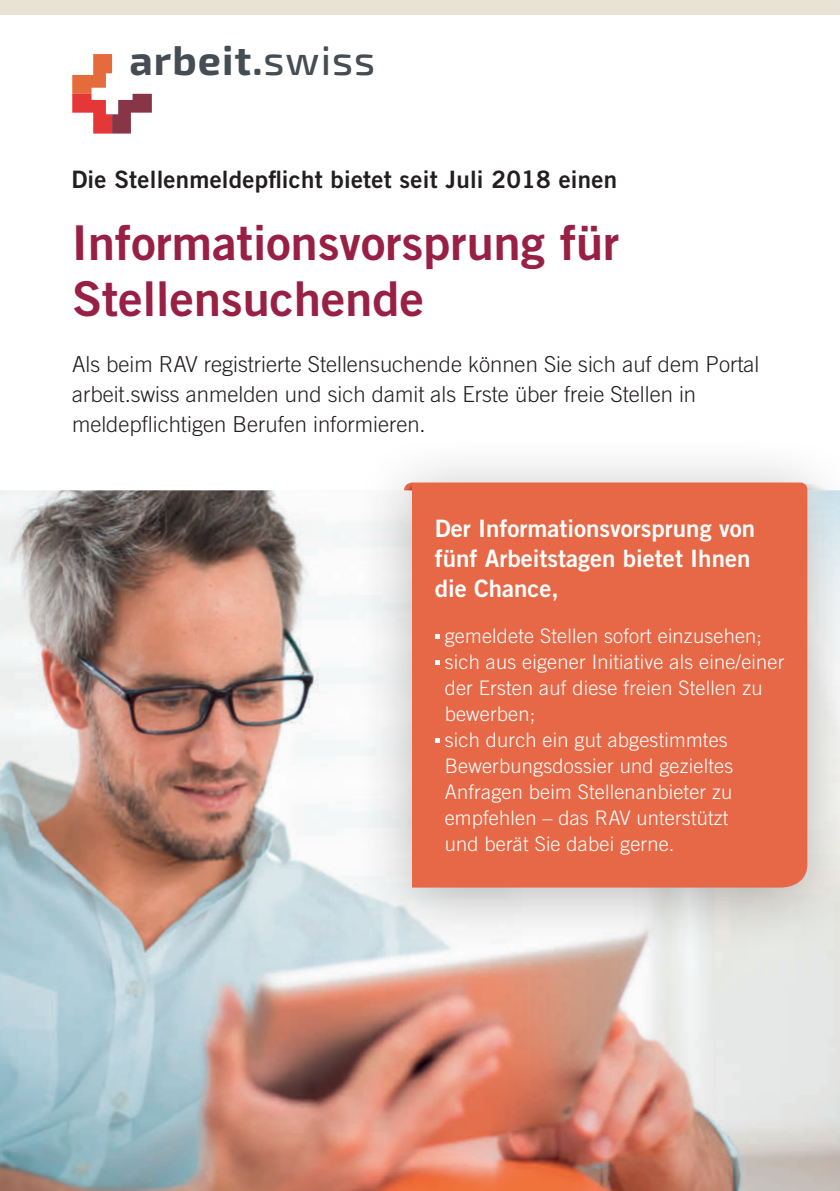
<style>
.page{position:relative;width:840px;height:1191px;background:#fff}
.page>*{position:absolute;margin:0;border:0;box-sizing:border-box;transform-origin:0 0}
.t1{font:48px/56px "Trade Gothic LT Bold Two";letter-spacing:-.01em;color:#992045}
.t2{font:700 41.2px "Exo 2";letter-spacing:.025em;color:#454d54}
.t3{font:24px/30px "Trade Gothic LT Bold Two";color:#fff}
.t4{font:24px "Trade Gothic LT Bold Two";letter-spacing:.01em;color:#231f20}
.t5{font:300 22px/30px "Trade Gothic LT";color:#231f20}
.t6{font:300 20px/26px "Trade Gothic LT";letter-spacing:.01em;color:#fff}
.s1{font-weight:500}
</style>
<div class="page">
<div style="left:0;top:0;width:839px;height:14px;background:#e9e3d6"></div>
<svg style="left:72px;top:54px;width:80px;height:80px"></svg>
<img style="left:0;top:490px;width:839px;height:701px">
<div style="left:353px;top:434px;width:486px;height:519px;background:#231f20;opacity:.3"></div>
<div style="left:404px;top:482px;width:402px;height:405px;background:#e66846"></div>
<svg style="left:404px;top:482px;width:8px;height:8px"></svg>
<svg style="left:434px;top:634px;width:5px;height:5px"></svg>
<svg style="left:434px;top:660px;width:5px;height:5px"></svg>
<svg style="left:434px;top:738px;width:5px;height:5px"></svg>
<h2 class="t2" style="left:129px;top:36px;width:247px">arbeit.<span class="s1">swiss</span></h2>
<p class="t4" style="left:71px;top:164px;width:547px">Die Stellenmeldepflicht bietet seit Juli 2018 einen</p>
<h1 class="t1" style="left:72px;top:214px;width:549px">Informationsvorsprung für<br>Stellensuchende</h1>
<p class="t5" style="left:72px;top:349px;width:688px">Als beim RAV registrierte Stellensuchende können Sie sich auf dem Portal arbeit.swiss anmelden und sich damit als Erste über freie Stellen in meldepflichtigen Berufen informieren.</p>
<p class="t3" style="left:434px;top:513px;width:321px">Der Informationsvorsprung von fünf Arbeitstagen bietet Ihnen die Chance,</p>
<p class="t6" style="left:444px;top:622px;width:341px">gemeldete Stellen sofort einzusehen; sich aus eigener Initiative als eine/einer der Ersten auf diese freien Stellen zu bewerben;<br>sich durch ein gut abgestimmtes<br>Bewerbungsdossier und gezieltes<br>Anfragen beim Stellenanbieter zu empfehlen – das RAV unterstützt<br>und berät Sie dabei gerne.</p>
</div>
